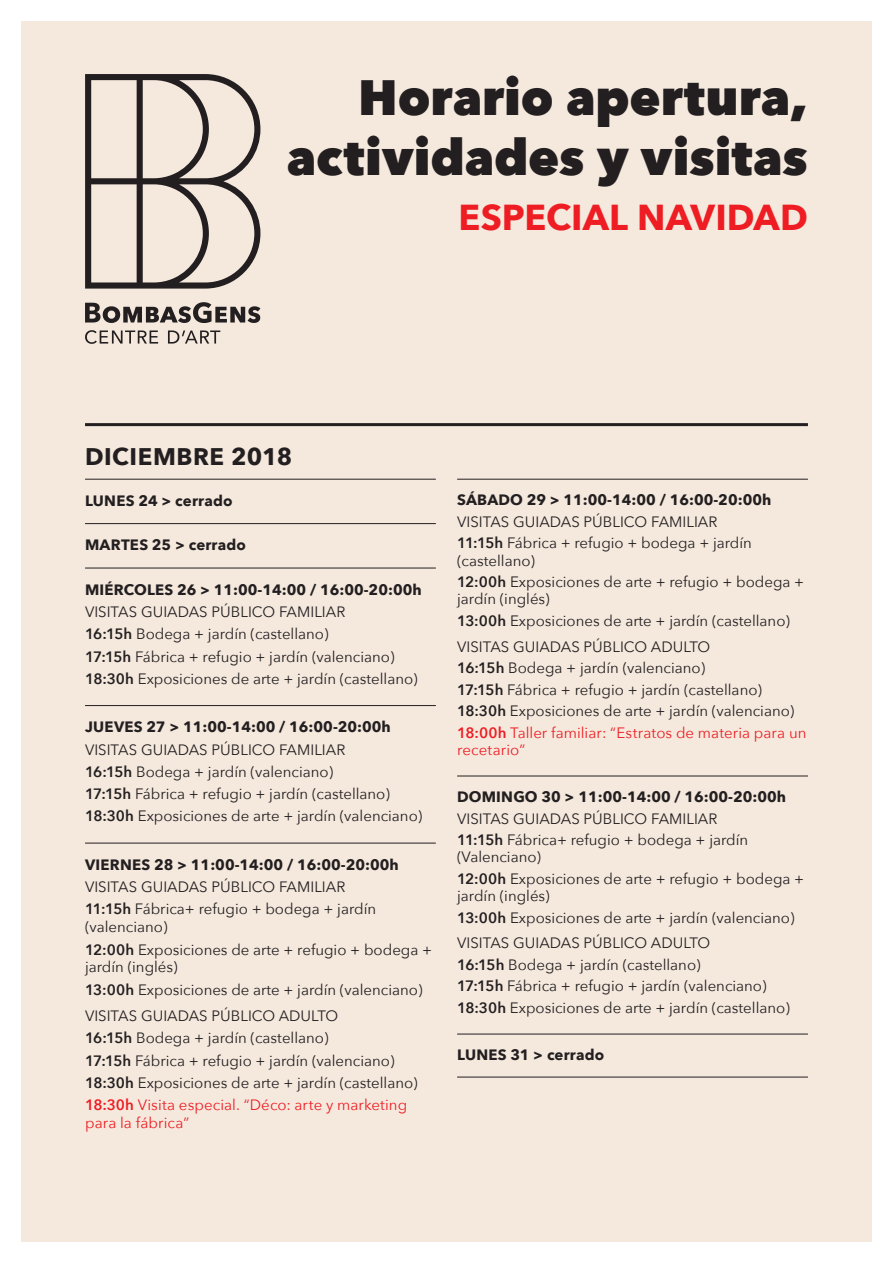
<style>
.page{position:relative;width:893px;height:1263px;background:#fff}
.page>*{position:absolute;margin:0;border:0;box-sizing:border-box;transform-origin:0 0}
.subtítol{font:800 49.5px/59.4px "Avenir Next";color:#231f20;text-align:right}
.subtítol-2{font:700 36px "Avenir Next";color:#ee1d23}
.t1{font:700 24px "Avenir Next";letter-spacing:.02em;color:#231f20}
.t2{font:15px/17.2px "Avenir Next";color:#231f20}
.t3{font:700 15px "Avenir Next";letter-spacing:.005em;color:#231f20}
.t4{font:15px/18px "Avenir Next";letter-spacing:.005em;color:#ee1d23}
.s1{font-weight:600}
</style>
<div class="page">
<div style="left:21px;top:21px;width:851px;height:1221px;background:#f5e9de"></div>
<hr style="left:85px;top:423px;width:723px;height:3px;background:#231f20">
<hr style="left:85px;top:479px;width:351px;height:1px;background:#231f20">
<hr style="left:85px;top:523px;width:351px;height:1px;background:#231f20">
<hr style="left:85px;top:568px;width:351px;height:1px;background:#231f20">
<hr style="left:85px;top:705px;width:351px;height:1px;background:#231f20">
<hr style="left:85px;top:843px;width:351px;height:1px;background:#231f20">
<hr style="left:457px;top:479px;width:351px;height:1px;background:#231f20">
<hr style="left:457px;top:776px;width:351px;height:1px;background:#231f20">
<hr style="left:457px;top:1034px;width:351px;height:1px;background:#231f20">
<hr style="left:457px;top:1077px;width:351px;height:1px;background:#231f20">
<svg style="left:85px;top:74px;width:175px;height:215px"></svg>
<svg style="left:85px;top:330px;width:73px;height:14px"></svg>
<svg style="left:168px;top:330px;width:52px;height:14px"></svg>
<svg style="left:85px;top:302px;width:175px;height:21px"></svg>
<p class="subtítol" style="left:287px;top:68px;width:522px">Horario apertura, actividades y visitas</p>
<p class="subtítol-2" style="left:458px;top:186px;width:351px">ESPECIAL NAVIDAD</p>
<p class="t1" style="left:85px;top:435px;width:209px">DICIEMBRE 2018</p>
<p class="t3" style="left:85px;top:488px;width:149px">LUNES 24 &gt; cerrado</p>
<p class="t3" style="left:85px;top:532px;width:162px">MARTES 25 &gt; cerrado</p>
<p class="t3" style="left:85px;top:577px;width:338px">MIÉRCOLES 26 &gt; 11:00-14:00 / 16:00-20:00h</p>
<p class="t2" style="left:85px;top:603px;width:262px">VISITAS GUIADAS PÚBLICO FAMILIAR</p>
<p class="t2" style="left:85px;top:625px;width:245px"><span class="s1">16:15h</span> Bodega + jardín (castellano)</p>
<p class="t2" style="left:85px;top:647px;width:311px"><span class="s1">17:15h</span> Fábrica + refugio + jardín (valenciano)</p>
<p class="t2" style="left:85px;top:669px;width:334px"><span class="s1">18:30h</span> Exposiciones de arte + jardín (castellano)</p>
<p class="t3" style="left:85px;top:714px;width:307px">JUEVES 27 &gt; 11:00-14:00 / 16:00-20:00h</p>
<p class="t2" style="left:85px;top:740px;width:262px">VISITAS GUIADAS PÚBLICO FAMILIAR</p>
<p class="t2" style="left:85px;top:762px;width:250px"><span class="s1">16:15h</span> Bodega + jardín (valenciano)</p>
<p class="t2" style="left:85px;top:784px;width:306px"><span class="s1">17:15h</span> Fábrica + refugio + jardín (castellano)</p>
<p class="t2" style="left:85px;top:807px;width:339px"><span class="s1">18:30h</span> Exposiciones de arte + jardín (valenciano)</p>
<p class="t3" style="left:85px;top:852px;width:315px">VIERNES 28 &gt; 11:00-14:00 / 16:00-20:00h</p>
<p class="t2" style="left:85px;top:878px;width:262px">VISITAS GUIADAS PÚBLICO FAMILIAR</p>
<p class="t2" style="left:85px;top:899px;width:293px;line-height:18px"><span class="s1">11:15h</span> Fábrica+ refugio + bodega + jardín (valenciano)</p>
<p class="t2" style="left:85px;top:940px;width:349px;line-height:18px"><span class="s1">12:00h</span> Exposiciones de arte + refugio + bodega + jardín (inglés)</p>
<p class="t2" style="left:85px;top:980px;width:339px"><span class="s1">13:00h</span> Exposiciones de arte + jardín (valenciano)</p>
<p class="t2" style="left:85px;top:1007px;width:255px">VISITAS GUIADAS PÚBLICO ADULTO</p>
<p class="t2" style="left:85px;top:1029px;width:245px"><span class="s1">16:15h</span> Bodega + jardín (castellano)</p>
<p class="t2" style="left:85px;top:1051px;width:311px"><span class="s1">17:15h</span> Fábrica + refugio + jardín (valenciano)</p>
<p class="t2" style="left:85px;top:1073px;width:334px"><span class="s1">18:30h</span> Exposiciones de arte + jardín (castellano)</p>
<p class="t4" style="left:85px;top:1095px;width:324px"><span class="s1">18:30h</span> Visita especial. “Déco: arte y marketing para la fábrica”</p>
<p class="t3" style="left:457px;top:487px;width:316px">SÁBADO 29 &gt; 11:00-14:00 / 16:00-20:00h</p>
<p class="t2" style="left:457px;top:512px;width:262px">VISITAS GUIADAS PÚBLICO FAMILIAR</p>
<p class="t2" style="left:457px;top:534px;width:296px"><span class="s1">11:15h</span> Fábrica + refugio + bodega + jardín (castellano)</p>
<p class="t2" style="left:457px;top:573px;width:349px"><span class="s1">12:00h</span> Exposiciones de arte + refugio + bodega + jardín (inglés)</p>
<p class="t2" style="left:457px;top:611px;width:334px"><span class="s1">13:00h</span> Exposiciones de arte + jardín (castellano)</p>
<p class="t2" style="left:457px;top:637px;width:255px">VISITAS GUIADAS PÚBLICO ADULTO</p>
<p class="t2" style="left:457px;top:659px;width:250px"><span class="s1">16:15h</span> Bodega + jardín (valenciano)</p>
<p class="t2" style="left:457px;top:680px;width:306px"><span class="s1">17:15h</span> Fábrica + refugio + jardín (castellano)</p>
<p class="t2" style="left:457px;top:702px;width:339px"><span class="s1">18:30h</span> Exposiciones de arte + jardín (valenciano)</p>
<p class="t4" style="left:457px;top:723px;width:351px;line-height:17.2px"><span class="s1">18:00h</span> Taller familiar: “Estratos de materia para un recetario”</p>
<p class="t3" style="left:457px;top:784px;width:330px">DOMINGO 30 &gt; 11:00-14:00 / 16:00-20:00h</p>
<p class="t2" style="left:457px;top:809px;width:262px">VISITAS GUIADAS PÚBLICO FAMILIAR</p>
<p class="t2" style="left:457px;top:831px;width:293px"><span class="s1">11:15h</span> Fábrica+ refugio + bodega + jardín (Valenciano)</p>
<p class="t2" style="left:457px;top:869px;width:349px"><span class="s1">12:00h</span> Exposiciones de arte + refugio + bodega + jardín (inglés)</p>
<p class="t2" style="left:457px;top:908px;width:339px"><span class="s1">13:00h</span> Exposiciones de arte + jardín (valenciano)</p>
<p class="t2" style="left:457px;top:934px;width:255px">VISITAS GUIADAS PÚBLICO ADULTO</p>
<p class="t2" style="left:457px;top:955px;width:245px"><span class="s1">16:15h</span> Bodega + jardín (castellano)</p>
<p class="t2" style="left:457px;top:977px;width:311px"><span class="s1">17:15h</span> Fábrica + refugio + jardín (valenciano)</p>
<p class="t2" style="left:457px;top:998px;width:334px"><span class="s1">18:30h</span> Exposiciones de arte + jardín (castellano)</p>
<p class="t3" style="left:457px;top:1042px;width:149px">LUNES 31 &gt; cerrado</p>
</div>
